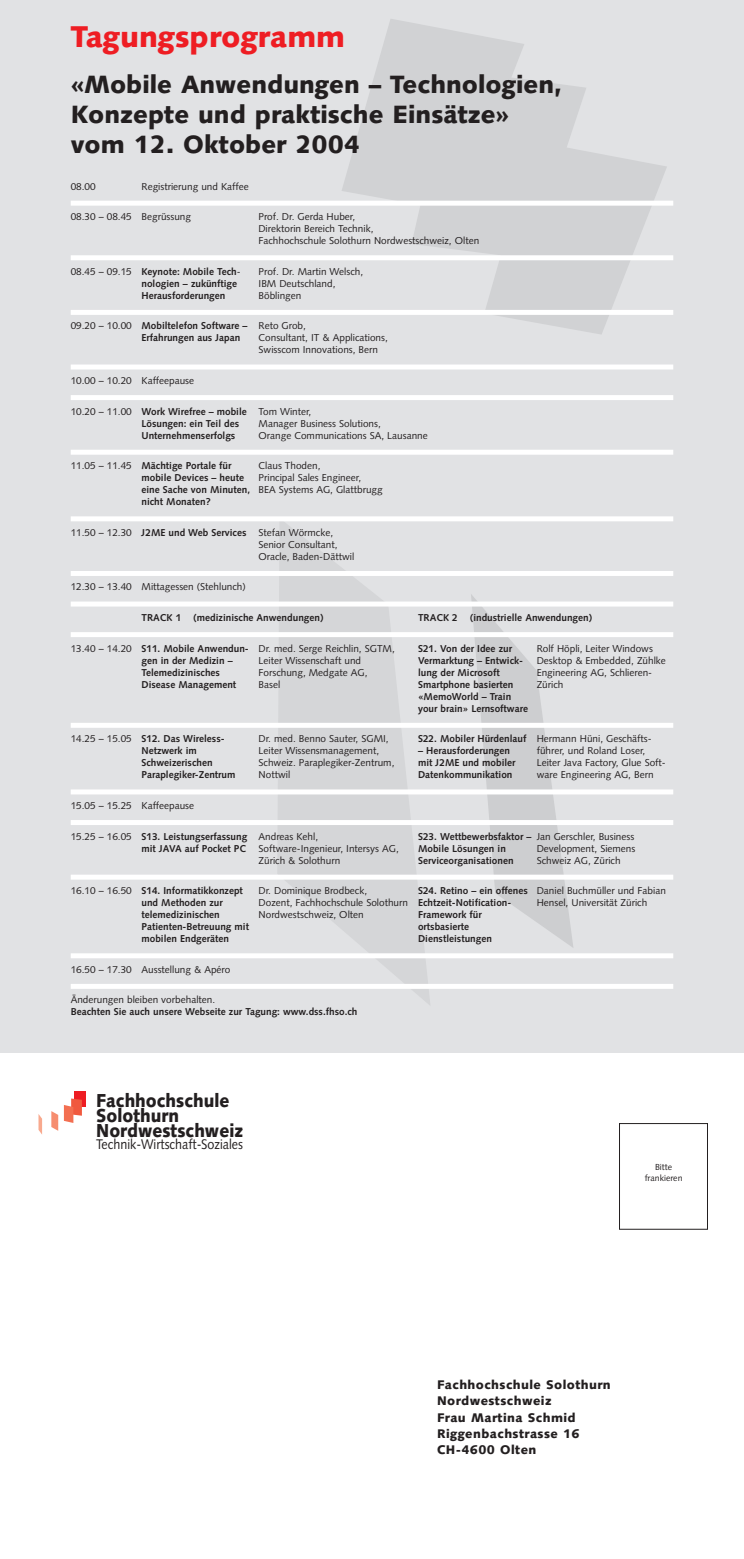
<style>
.page{position:relative;width:744px;height:1559px;background:#fff}
.page>*{position:absolute;margin:0;border:0;box-sizing:border-box;transform-origin:0 0}
.t1{font:900 30px "Syntax";color:#ee1d23}
.t2{font:900 25px/30px "Syntax";color:#231f20}
.t3{font:900 18.75px/15px "Syntax";color:#231f20;scale:.9 1}
.t4{font:13.88px "Syntax";color:#231f20;scale:.9 1}
.t5{font:900 12.5px/16.2px "Syntax";letter-spacing:.03em;color:#231f20}
.t6{font:10px/12px "Syntax";color:#231f20}
.t7{font:700 10px/12px "Syntax";color:#231f20;text-align:center}
.t8{font:8.75px/11.2px "Syntax";color:#231f20;text-align:center}
.s1{font-weight:400}
.s2{font-weight:700}
</style>
<div class="page">
<div style="left:0;top:0;width:744px;height:1052px;background:#e1e2e4"></div>
<div style="left:619px;top:1123px;width:89px;height:106px;border:1px solid #231f20"></div>
<svg style="left:277px;top:522px;width:153px;height:483px;fill:#d5d6d8"></svg>
<svg style="left:471px;top:594px;width:102px;height:353px"></svg>
<svg style="left:342px;top:19px;width:325px;height:315px"></svg>
<div style="left:75px;top:1091px;width:11px;height:16px;background:#ee1d23"></div>
<svg style="left:64px;top:1098px;width:18px;height:25px"></svg>
<svg style="left:38px;top:1114px;width:4px;height:20px"></svg>
<svg style="left:51px;top:1111px;width:7px;height:20px"></svg>
<div style="left:71px;top:201px;width:602px;height:5px;background:#fff"></div>
<div style="left:71px;top:255px;width:602px;height:5px;background:#fff"></div>
<div style="left:71px;top:310px;width:602px;height:5px;background:#fff"></div>
<div style="left:71px;top:364px;width:602px;height:5px;background:#fff"></div>
<div style="left:71px;top:395px;width:602px;height:5px;background:#fff"></div>
<div style="left:71px;top:450px;width:602px;height:5px;background:#fff"></div>
<div style="left:71px;top:516px;width:602px;height:5px;background:#fff"></div>
<div style="left:71px;top:571px;width:602px;height:5px;background:#fff"></div>
<div style="left:71px;top:601px;width:602px;height:5px;background:#fff"></div>
<div style="left:71px;top:632px;width:602px;height:5px;background:#fff"></div>
<div style="left:71px;top:723px;width:602px;height:5px;background:#fff"></div>
<div style="left:71px;top:789px;width:602px;height:5px;background:#fff"></div>
<div style="left:71px;top:820px;width:602px;height:5px;background:#fff"></div>
<div style="left:71px;top:875px;width:602px;height:5px;background:#fff"></div>
<div style="left:71px;top:953px;width:602px;height:5px;background:#fff"></div>
<div style="left:71px;top:984px;width:602px;height:5px;background:#fff"></div>
<h1 class="t1" style="left:71px;top:25px;width:276px">Tagungsprogramm</h1>
<h2 class="t2" style="left:71px;top:72px;width:493px">«Mobile Anwendungen – Technologien,<br>Konzepte und praktische Einsätze» vom 12. Oktober 2004</h2>
<p class="t6" style="left:71px;top:181px;width:27px">08.00</p>
<p class="t6" style="left:142px;top:181px;width:109px">Registrierung und Kaffee</p>
<p class="t6" style="left:71px;top:212px;width:122px">08.30 – 08.45 Begrüssung</p>
<p class="t6" style="left:258px;top:212px;width:222px">Prof. Dr. Gerda Huber,<br>Direktorin Bereich Technik,<br>Fachhochschule Solothurn Nordwestschweiz, Olten</p>
<p class="t7" style="left:71px;top:266px;width:171px"><span class="s1">08.45 – 09.15</span> Keynote: Mobile Tech<span class="s1">-</span></p>
<p class="t6" style="left:258px;top:266px;width:106px">Prof. Dr. Martin Welsch,</p>
<p class="t7" style="left:141px;top:278px;width:97px">nologien – zukünftige</p>
<p class="t6" style="left:258px;top:278px;width:78px">IBM Deutschland,</p>
<p class="t7" style="left:141px;top:290px;width:85px">Herausforderungen</p>
<p class="t6" style="left:258px;top:290px;width:44px">Böblingen</p>
<p class="t7" style="left:71px;top:321px;width:237px"><span class="s1">09.20 – 10.00</span> Mobiltelefon Software – <span class="s1">Reto Grob,<br></span>Erfahrungen aus Japan</p>
<p class="t6" style="left:258px;top:333px;width:131px">Consultant, IT &amp; Applications,<br>Swisscom Innovations, Bern</p>
<p class="t6" style="left:71px;top:375px;width:125px">10.00 – 10.20 Kaffeepause</p>
<p class="t7" style="left:71px;top:406px;width:242px"><span class="s1">10.20 – 11.00</span> Work Wirefree – mobile <span class="s1">Tom Winter,<br></span>Lösungen: ein Teil des</p>
<p class="t6" style="left:258px;top:418px;width:124px">Manager Business Solutions,</p>
<p class="t7" style="left:141px;top:430px;width:95px">Unternehmenserfolgs</p>
<p class="t6" style="left:258px;top:430px;width:171px">Orange Communications SA, Lausanne</p>
<p class="t7" style="left:71px;top:461px;width:162px"><span class="s1">11.05 – 11.45</span> Mächtige Portale für</p>
<p class="t6" style="left:258px;top:461px;width:63px">Claus Thoden,</p>
<p class="t7" style="left:141px;top:473px;width:104px">mobile Devices – heute</p>
<p class="t6" style="left:141px;top:473px;width:243px;text-indent:117px">Principal Sales Engineer,<br><span class="s2">eine Sache von Minuten,</span> BEA Systems AG, Glattbrugg <span class="s2">nicht Monaten?</span></p>
<p class="t6" style="left:258px;top:527px;width:97px;text-indent:-188px">11.50 – 12.30 <span class="s2">J2ME und Web Services</span> Stefan Wörmcke,<br>Senior Consultant,<br>Oracle, Baden-Dättwil</p>
<p class="t6" style="left:71px;top:582px;width:177px">12.30 – 13.40 Mittagessen (Stehlunch)</p>
<p class="t7" style="left:142px;top:612px;width:183px">TRACK 1 (medizinische Anwendungen)</p>
<p class="t7" style="left:418px;top:612px;width:175px">TRACK 2 (industrielle Anwendungen)</p>
<p class="t6" style="left:71px;top:643px;width:325px">13.40 – 14.20 <span class="s2">S11. Mobile Anwendun-</span> Dr. med. Serge Reichlin, SGTM,</p>
<p class="t7" style="left:418px;top:643px;width:95px">S21. Von der Idee zur</p>
<p class="t6" style="left:537px;top:643px;width:118px">Rolf Höpli, Leiter Windows</p>
<p class="t7" style="left:141px;top:655px;width:93px">gen in der Medizin –</p>
<p class="t6" style="left:258px;top:655px;width:104px">Leiter Wissenschaft und</p>
<p class="t7" style="left:418px;top:655px;width:106px">Vermarktung – Entwick-</p>
<p class="t6" style="left:537px;top:655px;width:131px">Desktop &amp; Embedded, Zühlke</p>
<p class="t7" style="left:141px;top:667px;width:80px">Telemedizinisches</p>
<p class="t6" style="left:258px;top:667px;width:110px">Forschung, Medgate AG,</p>
<p class="t7" style="left:418px;top:667px;width:83px">lung der Microsoft</p>
<p class="t6" style="left:537px;top:667px;width:117px">Engineering AG, Schlieren-</p>
<p class="t7" style="left:141px;top:679px;width:96px">Disease Management</p>
<p class="t6" style="left:258px;top:679px;width:23px">Basel</p>
<p class="t7" style="left:418px;top:679px;width:97px">Smartphone basierten</p>
<p class="t6" style="left:537px;top:679px;width:28px">Zürich</p>
<p class="t7" style="left:418px;top:691px;width:111px;text-align:left">«MemoWorld – Train your brain» Lernsoftware</p>
<p class="t7" style="left:71px;top:734px;width:155px"><span class="s1">14.25 – 15.05</span> S12. Das Wireless-</p>
<p class="t6" style="left:258px;top:734px;width:132px">Dr. med. Benno Sauter, SGMI,</p>
<p class="t6" style="left:418px;top:734px;width:235px"><span class="s2">S22. Mobiler Hürdenlauf</span> Hermann Hüni, Geschäfts-</p>
<p class="t7" style="left:141px;top:746px;width:57px">Netzwerk im</p>
<p class="t6" style="left:258px;top:746px;width:122px">Leiter Wissensmanagement,</p>
<p class="t7" style="left:418px;top:746px;width:93px">– Herausforderungen</p>
<p class="t6" style="left:537px;top:746px;width:110px">führer, und Roland Loser,</p>
<p class="t7" style="left:141px;top:758px;width:73px">Schweizerischen</p>
<p class="t6" style="left:258px;top:758px;width:137px">Schweiz. Paraplegiker-Zentrum,</p>
<p class="t7" style="left:418px;top:758px;width:99px">mit J2ME und mobiler</p>
<p class="t6" style="left:537px;top:758px;width:131px">Leiter Java Factory, Glue Soft-</p>
<p class="t7" style="left:141px;top:770px;width:95px">Paraplegiker-Zentrum</p>
<p class="t6" style="left:258px;top:770px;width:33px">Nottwil</p>
<p class="t7" style="left:418px;top:770px;width:96px">Datenkommunikation</p>
<p class="t6" style="left:537px;top:770px;width:118px">ware Engineering AG, Bern</p>
<p class="t6" style="left:71px;top:800px;width:125px">15.05 – 15.25 Kaffeepause</p>
<p class="t6" style="left:71px;top:831px;width:249px">15.25 – 16.05 <span class="s2">S13. Leistungserfassung</span> Andreas Kehl,</p>
<p class="t7" style="left:418px;top:831px;width:218px">S23. Wettbewerbsfaktor – <span class="s1">Jan Gerschler, Business</span></p>
<p class="t7" style="left:141px;top:843px;width:106px">mit JAVA auf Pocket PC</p>
<p class="t6" style="left:258px;top:843px;width:142px">Software-Ingenieur, Intersys AG,</p>
<p class="t7" style="left:418px;top:843px;width:89px">Mobile Lösungen in</p>
<p class="t6" style="left:537px;top:843px;width:100px">Development, Siemens</p>
<p class="t6" style="left:258px;top:855px;width:83px">Zürich &amp; Solothurn</p>
<p class="t7" style="left:418px;top:855px;width:97px">Serviceorganisationen</p>
<p class="t6" style="left:537px;top:855px;width:85px">Schweiz AG, Zürich</p>
<p class="t7" style="left:71px;top:885px;width:174px"><span class="s1">16.10 – 16.50</span> S14. Informatikkonzept</p>
<p class="t6" style="left:258px;top:886px;width:110px">Dr. Dominique Brodbeck,</p>
<p class="t6" style="left:418px;top:886px;width:249px"><span class="s2">S24. Retino – ein offenes</span> Daniel Buchmüller und Fabian</p>
<p class="t7" style="left:141px;top:898px;width:83px">und Methoden zur</p>
<p class="t6" style="left:258px;top:898px;width:254px">Dozent, Fachhochschule Solothurn <span class="s2">Echtzeit-Notification-</span></p>
<p class="t6" style="left:537px;top:898px;width:112px">Hensel, Universität Zürich</p>
<p class="t7" style="left:141px;top:910px;width:80px">telemedizinischen</p>
<p class="t6" style="left:258px;top:910px;width:107px">Nordwestschweiz, Olten</p>
<p class="t7" style="left:418px;top:910px;width:65px">Framework für</p>
<p class="t7" style="left:141px;top:922px;width:109px">Patienten-Betreuung mit</p>
<p class="t7" style="left:418px;top:922px;width:53px">ortsbasierte</p>
<p class="t7" style="left:141px;top:934px;width:89px">mobilen Endgeräten</p>
<p class="t7" style="left:418px;top:934px;width:75px">Dienstleistungen</p>
<p class="t6" style="left:71px;top:964px;width:161px">16.50 – 17.30 Ausstellung &amp; Apéro</p>
<p class="t6" style="left:71px;top:995px;width:146px">Änderungen bleiben vorbehalten.</p>
<p class="t7" style="left:71px;top:1007px;width:288px">Beachten Sie auch unsere Webseite zur Tagung: www.dss.fhso.ch</p>
<h3 class="t3" style="left:96px;top:1095px;width:165px">Fachhochschule<br>Solothurn<br>Nordwestschweiz</h3>
<h3 class="t4" style="left:96px;top:1139px;width:165px">Technik-Wirtschaft-Soziales</h3>
<p class="t8" style="left:645px;top:1162px;width:39px">Bitte frankieren</p>
<p class="t5" style="left:437px;top:1378px;width:175px">Fachhochschule Solothurn<br>Nordwestschweiz<br>Frau Martina Schmid<br>Riggenbachstrasse 16<br>CH-4600 Olten</p>
</div>
